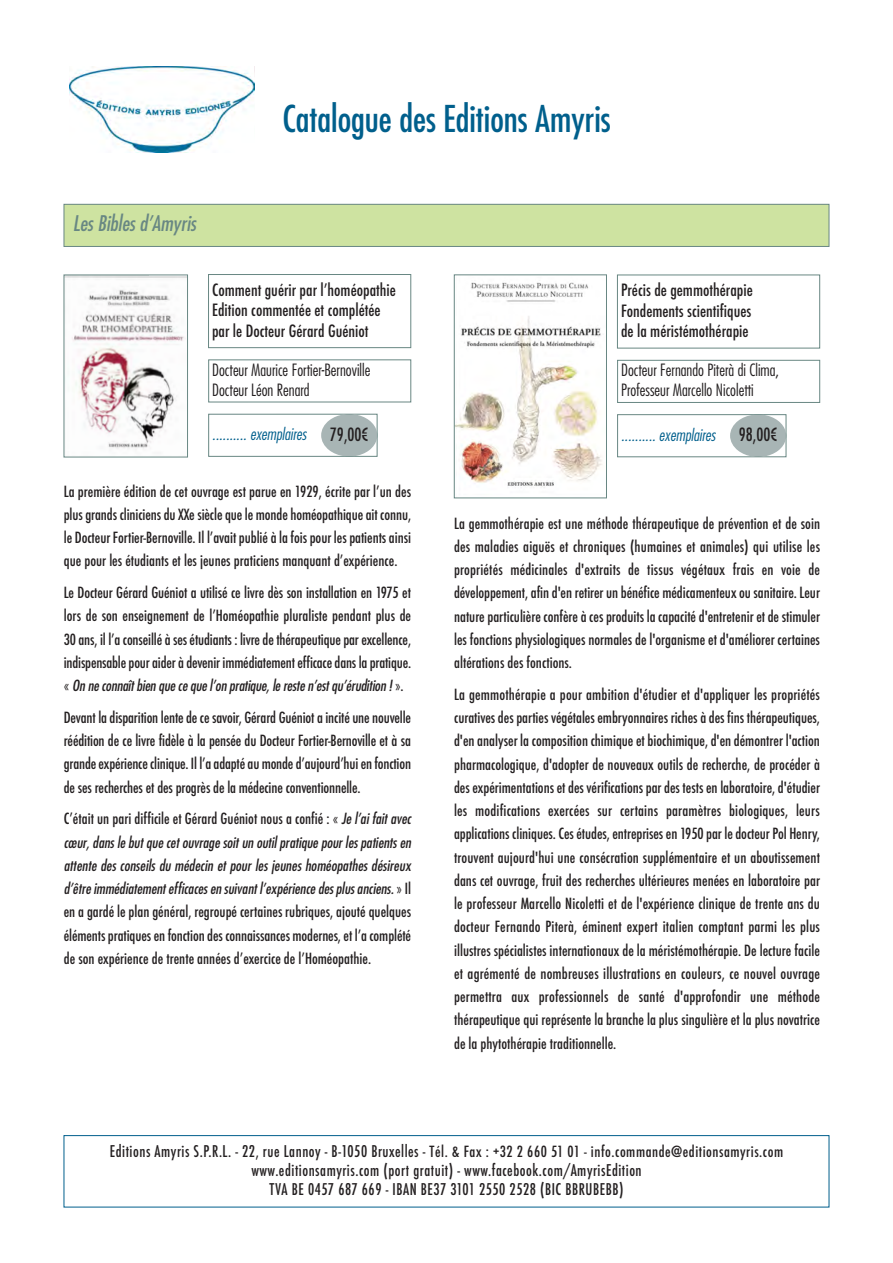
<style>
.page{position:relative;width:893px;height:1263px;background:#fff}
.page>*{position:absolute;margin:0;border:0;box-sizing:border-box;transform-origin:0 0}
.t1{font:condensed 36px "Futura";color:#005f8c}
.t2{font:italic condensed 21px "Futura";color:#688783}
.t3{font:500 condensed 16.5px/20.7px "Futura";color:#231f20;text-align:justify}
.t4{font:300 condensed 16.5px/19.8px "Futura";color:#231f20}
.t5{font:italic 300 condensed 16.5px "Futura";color:#005f8c}
.t6{font:500 condensed 15.75px/19.2px "Futura";letter-spacing:.035em;color:#231f20;text-align:center;scale:.95 1}
.t7{font:500 condensed 15px/23.2px "Futura";color:#231f20;text-align:justify}
.t8{font:500 condensed 15px "Futura";letter-spacing:.035em;color:#231f20}
.s1{font-weight:500;font-style:normal;font-size:17.85px;color:#231f20}
.s2{font-weight:400;font-style:italic}
.s3{font-size:15.75px}
</style>
<div class="page">
<img style="left:70px;top:67px;width:184px;height:85px">
<div style="left:64px;top:1135px;width:765px;height:72px;border:1px solid #005f8c"></div>
<img style="left:66px;top:277px;width:120px;height:172px">
<div style="left:64px;top:275px;width:124px;height:182px;border:1px solid #688783"></div>
<div style="left:64px;top:204px;width:765px;height:42px;background:#cee3a1"></div>
<div style="left:64px;top:204px;width:765px;height:43px;border:1px solid #688783"></div>
<img style="left:456px;top:282px;width:147px;height:206px">
<div style="left:454px;top:275px;width:153px;height:223px;border:1px solid #688783"></div>
<div style="left:617px;top:360px;width:203px;height:43px;border:1px solid #688783"></div>
<div style="left:617px;top:414px;width:169px;height:43px;border:1px solid #688783"></div>
<svg style="left:730px;top:414px;width:56px;height:43px;background:#b5c0c0"></svg>
<div style="left:208px;top:274px;width:203px;height:74px;border:1px solid #688783"></div>
<div style="left:208px;top:414px;width:169px;height:42px;border:1px solid #688783"></div>
<svg style="left:321px;top:414px;width:56px;height:42px;background:#b6c1c1"></svg>
<h1 class="t1" style="left:283px;top:101px;width:330px">Catalogue des Editions Amyris</h1>
<h2 class="t2" style="left:73px;top:214px;width:128px">LesBiblesd’Amyris</h2>
<p class="t3" style="left:212px;top:280px;width:185px;text-align:left">Comment guérir par l’homéopathie<br>Edition commentée et complétée par le Docteur Gérard Guéniot</p>
<p class="t4" style="left:212px;top:361px;width:160px">Docteur Maurice Fortier-Bernoville<br>Docteur Léon Renard</p>
<p class="t5" style="left:212px;top:427px;width:158px">..........exemplaires <span class="s1">79,00€</span></p>
<p class="t3" style="left:621px;top:281px;width:133px">Précis de gemmothérapie Fondements scientifiques de la méristémothérapie</p>
<p class="t4" style="left:621px;top:362px;width:159px">Docteur Fernando Piterà di Clima,<br>Professeur Marcello Nicoletti</p>
<p class="t5" style="left:621px;top:427px;width:158px">..........exemplaires <span class="s1">98,00€</span></p>
<p class="t7" style="left:64px;top:480px;width:349px">La première édition de cet ouvrage est parue en 1929, écrite par l’un des plus grands cliniciens du XXe siècle que le monde homéopathique ait connu, le Docteur Fortier-Bernoville. Il l’avait publié à la fois pour les patients ainsi que pour les étudiants et les jeunes praticiens manquant d’expérience.</p>
<p class="t7" style="left:64px;top:582px;width:349px">Le Docteur Gérard Guéniot a utilisé ce livre dès son installation en 1975 et lors de son enseignement de l’Homéopathie pluraliste pendant plus de 30 ans, il l’a conseillé à ses étudiants : livre de thérapeutique par excellence, indispensable pour aider à devenir immédiatement efficace dans la pratique. « <span class="s2">On ne connaîtbien que ce que l’on pratique,le reste n’estqu’érudition !</span> » .</p>
<p class="t7" style="left:64px;top:707px;width:349px">Devant la disparition lente de ce savoir, Gérard Guéniot a incité une nouvelle réédition de ce livre fidèle à la pensée du Docteur Fortier-Bernoville et à sa grande expérience clinique. Il l’a adapté au monde d’aujourd’hui en fonction de ses recherches et des progrès de la médecine conventionnelle.</p>
<p class="t7" style="left:64px;top:808px;width:351px;text-align:left">C’était un pari difficile et Gérard Guéniot nous a confié : « <span class="s2">Je l’aifaitavec cœur,dansle butque cetouvrage soitun outilpratique pourlespatientsen attente des conseils du médecin et pour les jeunes homéopathes désireux d’être immédiatementefficacesen suivantl’expérience desplusanciens.</span> » I l en a gardé le plan général, regroupé certaines rubriques, ajouté quelques éléments pratiques en fonction des connaissances modernes, et l’a complété de son expérience de trente années d’exercice de l’Homéopathie.</p>
<p class="t7" style="left:454px;top:512px;width:367px">La gemmothérapie est une méthode thérapeutique de prévention et de soin des maladies aiguës et chroniques (humaines et animales) qui utilise les propriétés médicinales d'extraits de tissus végétaux frais en voie de développement, afin d'en retirer un bénéfice médicamenteux ou sanitaire. Leur nature particulière confère à ces produits la capacité d'entretenir et de stimuler les fonctions physiologiques normales de l'organisme et d'améliorer certaines altérations des fonctions.</p>
<p class="t7" style="left:454px;top:683px;width:367px">La gemmothérapie a pour ambition d'étudier et d'appliquer les propriétés curatives des parties végétales embryonnaires riches à des fins thérapeutiques, d'en analyser la composition chimique et biochimique, d'en démontrer l'action pharmacologique, d'adopter de nouveaux outils de recherche, de procéder à des expérimentations et des vérifications par des tests en laboratoire, d'étudier les modifications exercées sur certains paramètres biologiques, leurs applications cliniques. Ces études, entreprises en 1950 par le docteur Pol Henry, trouvent aujourd'hui une consécration supplémentaire et un aboutissement dans cet ouvrage, fruit des recherches ultérieures menées en laboratoire par le professeur Marcello Nicoletti et de l'expérience clinique de trente ans du docteur Fernando Piterà, éminent expert italien comptant parmi les plus illustres spécialistes internationaux de la méristémothérapie. De lecture facile et agrémenté de nombreuses illustrations en couleurs, ce nouvel ouvrage permettra aux professionnels de santé d'approfondir une méthode thérapeutique qui représente la branche la plus singulière et la plus novatrice de la phytothérapie traditionnelle.</p>
<p class="t8" style="left:110px;top:1144px;width:675px"><span class="s3">Editions Amyris S.P.R.L. - 22, rue Lannoy - B-1050 Bruxelles -</span> Tél. &amp; Fax : +32 2 660 51 01 - info.commande@editionsamyris.com</p>
<p class="t6" style="left:251px;top:1162px;width:412px">www.editionsamyris.com (port gratuit) - www.facebook.com/AmyrisEdition<br>TVA BE 0457 687 669 - IBAN BE37 3101 2550 2528 (BIC BBRUBEBB)</p>
</div>
